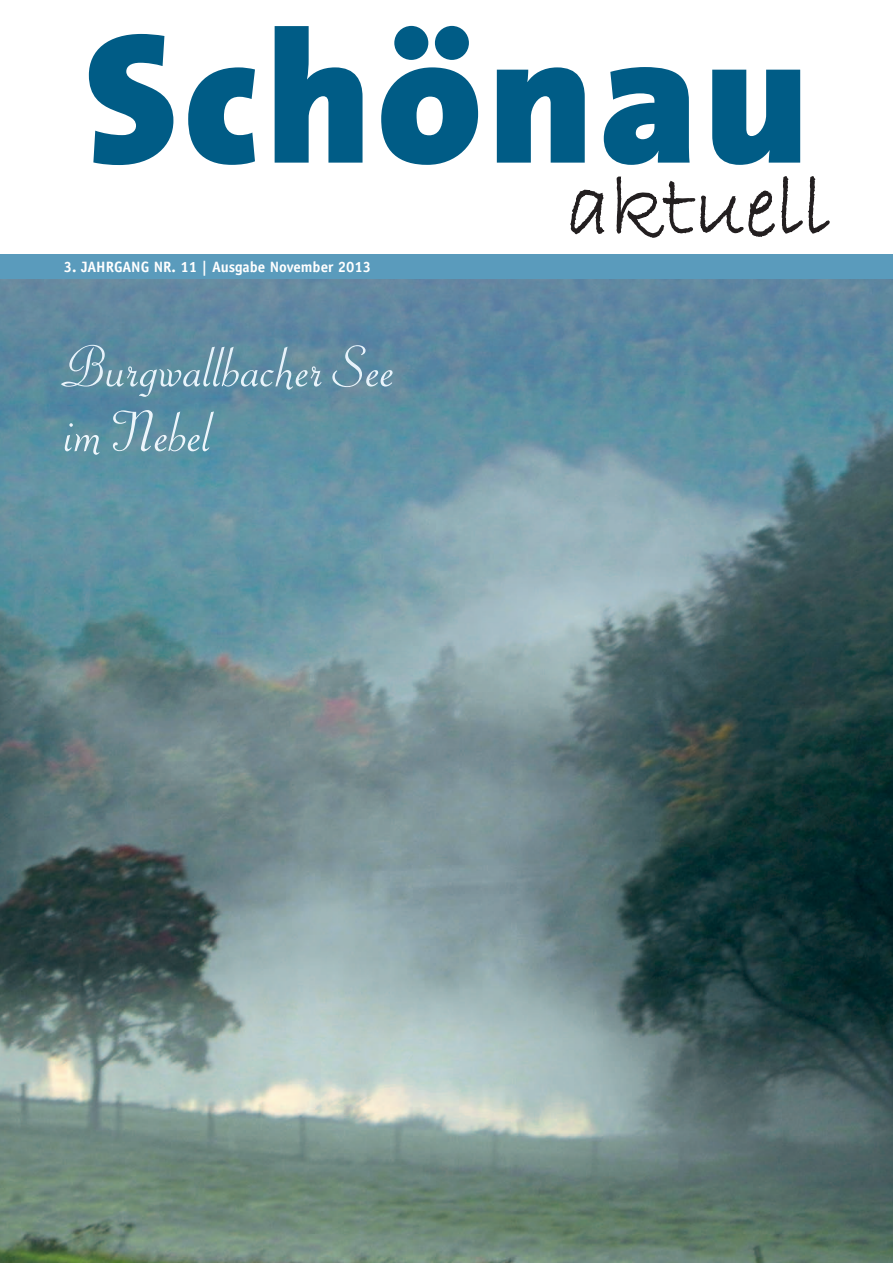
<style>
.page{position:relative;width:893px;height:1263px;background:#fff}
.page>*{position:absolute;margin:0;border:0;box-sizing:border-box;transform-origin:0 0}
.t1{font:900 187.05px "The Sans";letter-spacing:.03em;color:#005c86}
.t2{font:88.35px "Bradley Hand ITC";color:#231f20}
.t3{font:54px/64.8px "Piranesi Italic BT";color:#fff}
.t4{font:700 15px "Officina Sans";color:#fff}
</style>
<div class="page">
<img style="left:0;top:799px;width:893px;height:464px">
<svg style="left:0;top:278px;width:893px;height:521px;background:#638894"></svg>
<svg style="left:570px;top:189px;width:35px;height:46px"></svg>
<svg style="left:616px;top:176px;width:214px;height:62px"></svg>
<div style="left:0;top:254px;width:893px;height:24px;background:#5a9bbc"></div>
<h1 class="t1" style="left:84px;top:-59px;width:726px">Schönau</h1>
<h2 class="t2" style="left:567px;top:151px;width:265px">aktuell</h2>
<p class="t4" style="left:64px;top:257px;width:309px">3. JAHRGANG NR. 11 | Ausgabe November 2013</p>
<h3 class="t3" style="left:64px;top:334px;width:332px">Burgwallbacher See im Nebel</h3>
</div>
